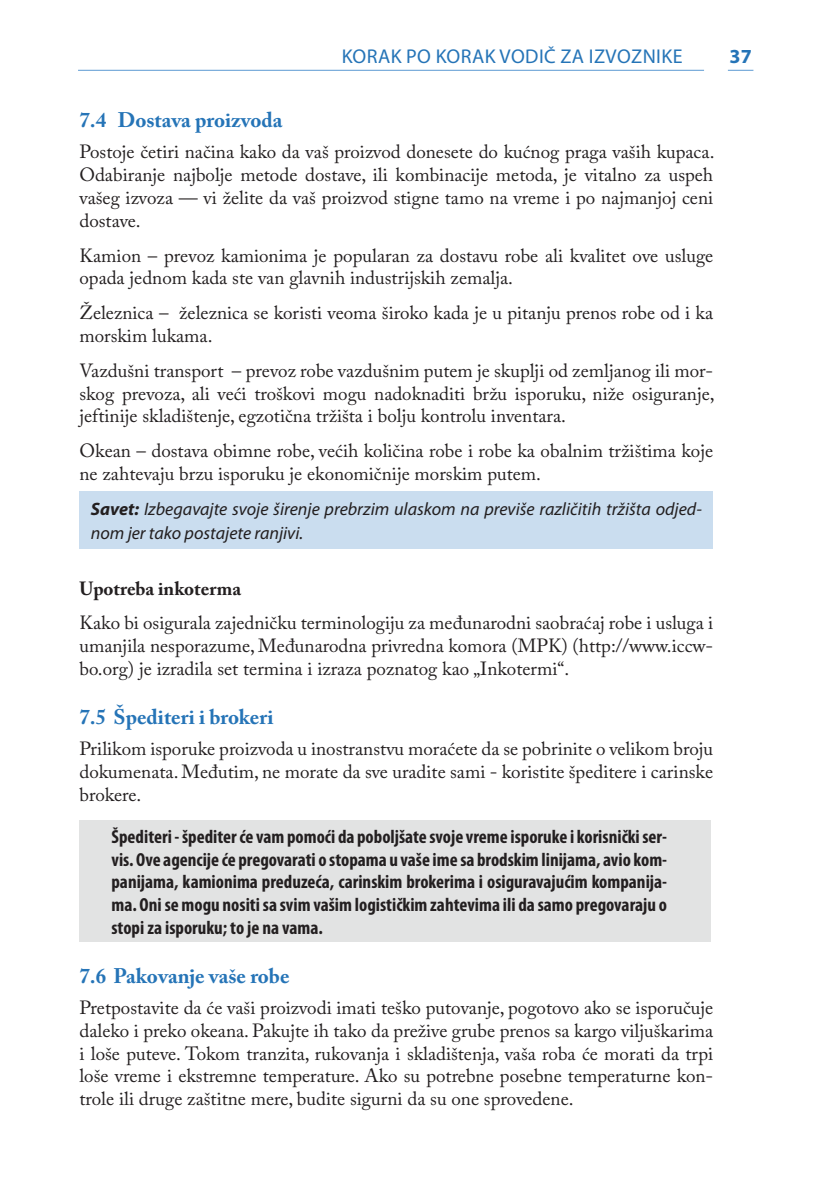
<style>
.page{position:relative;width:840px;height:1191px;background:#fff}
.page>*{position:absolute;margin:0;border:0;box-sizing:border-box;transform-origin:0 0}
.t1{font:700 21px "Adobe Caslon Pro";color:#2574b7}
.t2{font:20px "Myriad Pro";letter-spacing:.02em;color:#2574b7}
.t3{font:700 20px "Myriad Pro";color:#2574b7}
.t4{font:19px/22.8px "Adobe Caslon Pro";color:#231f20;text-align:justify}
.t5{font:700 condensed 19px/22.8px "Myriad Pro";color:#231f20;text-align:justify}
.t6{font:700 19px "Adobe Caslon Pro";color:#231f20}
.t7{font:italic 18px/24px "Myriad Pro";color:#231f20}
.s1{font-weight:700}
</style>
<div class="page">
<hr style="left:78px;top:70px;width:625px;height:1px;background:#5c9ad3">
<svg style="left:727px;top:70px;width:26px;height:1px"></svg>
<div style="left:79px;top:492px;width:633px;height:57px;background:#caddef"></div>
<div style="left:79px;top:820px;width:631px;height:122px;background:#e2e3e3"></div>
<p class="t2" style="left:341px;top:44px;width:342px">KORAK PO KORAK VODIČ ZA IZVOZNIKE</p>
<p class="t3" style="left:729px;top:43px;width:24px">37</p>
<p class="t1" style="left:79px;top:107px;width:204px">7.4 Dostava proizvoda</p>
<p class="t4" style="left:79px;top:140px;width:636px">Postoje četiri načina kako da vaš proizvod donesete do kućnog praga vaših kupaca.<br>Odabiranje najbolje metode dostave, ili kombinacije metoda, je vitalno za uspeh vašeg izvoza — vi želite da vaš proizvod stigne tamo na vreme i po najmanjoj ceni dostave.</p>
<p class="t4" style="left:79px;top:243px;width:635px">Kamion – prevoz kamionima je popularan za dostavu robe ali kvalitet ove usluge opada jednom kada ste van glavnih industrijskih zemalja.</p>
<p class="t4" style="left:79px;top:301px;width:634px">Železnica – železnica se koristi veoma široko kada je u pitanju prenos robe od i ka morskim lukama.</p>
<p class="t4" style="left:79px;top:359px;width:636px">Vazdušni transport – prevoz robe vazdušnim putem je skuplji od zemljanog ili mor&shy;skog prevoza, ali veći troškovi mogu nadoknaditi bržu isporuku, niže osiguranje, jeftinije skladištenje, egzotična tržišta i bolju kontrolu inventara.</p>
<p class="t4" style="left:79px;top:439px;width:634px">Okean – dostava obimne robe, većih količina robe i robe ka obalnim tržištima koje ne zahtevaju brzu isporuku je ekonomičnije morskim putem.</p>
<p class="t7" style="left:91px;top:497px;width:612px"><span class="s1">Savet:</span> Izbegavajte svoje širenje prebrzim ulaskom na previše različitih tržišta odjed&shy;nom jer tako postajete ranjivi.</p>
<p class="t6" style="left:79px;top:577px;width:163px">Upotreba inkoterma</p>
<p class="t4" style="left:79px;top:611px;width:635px">Kako bi osigurala zajedničku terminologiju za međunarodni saobraćaj robe i usluga i umanjila nesporazume, Međunarodna privredna komora (MPK) (http://www.iccw&shy;bo.org) je izradila set termina i izraza poznatog kao „Inkotermi“.</p>
<p class="t1" style="left:79px;top:704px;width:195px">7.5 Špediteri i brokeri</p>
<p class="t4" style="left:79px;top:737px;width:635px">Prilikom isporuke proizvoda u inostranstvu moraćete da se pobrinite o velikom broju dokumenata. Međutim, ne morate da sve uradite sami - koristite špeditere i carinske brokere.</p>
<p class="t5" style="left:111px;top:824px;width:557px">Špediteri - špediter će vam pomoći da poboljšate svoje vreme isporuke i korisnički ser&shy;vis. Ove agencije će pregovarati o stopama u vaše ime sa brodskim linijama, avio kom&shy;panijama, kamionima preduzeća, carinskim brokerima i osiguravajućim kompanija&shy;ma. Oni se mogu nositi sa svim vašim logističkim zahtevima ili da samo pregovaraju o stopi za isporuku; to je na vama.</p>
<p class="t1" style="left:79px;top:963px;width:211px">7.6 Pakovanje vaše robe</p>
<p class="t4" style="left:79px;top:996px;width:635px">Pretpostavite da će vaši proizvodi imati teško putovanje, pogotovo ako se isporučuje daleko i preko okeana. Pakujte ih tako da prežive grube prenos sa kargo viljuškarima i loše puteve. Tokom tranzita, rukovanja i skladištenja, vaša roba će morati da trpi loše vreme i ekstremne temperature. Ako su potrebne posebne temperaturne kon&shy;trole ili druge zaštitne mere, budite sigurni da su one sprovedene.</p>
</div>
